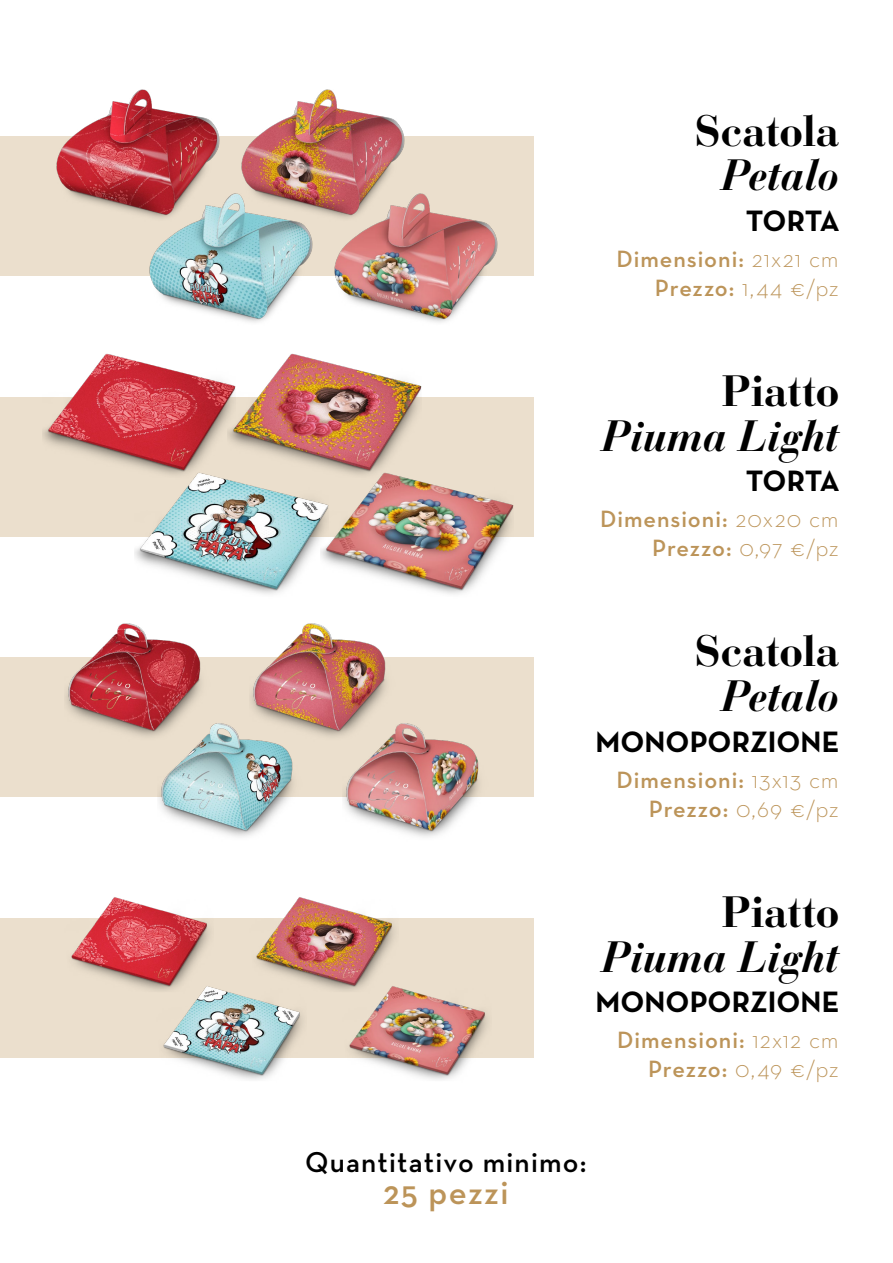
<style>
.page{position:relative;width:893px;height:1263px;background:#fff}
.page>*{position:absolute;margin:0;border:0;box-sizing:border-box;transform-origin:0 0}
.t1{font:italic 700 43.5px "Bauer Bodoni Std";letter-spacing:-.015em;color:#000}
.t2{font:700 43.5px "Bauer Bodoni Std";letter-spacing:-.02em;color:#000}
.t3{font:600 34.35px "Neutra Text";letter-spacing:.04em;color:#bc9459}
.t4{font:700 30px "Neutra Text";letter-spacing:.005em;color:#000}
.t5{font:600 29.25px "Neutra Text";letter-spacing:.04em;color:#000}
.t6{font:600 24px/28.8px "Neutra Text";letter-spacing:.04em;color:#bc9459;text-align:right}
.s1{font-weight:300}
</style>
<div class="page">
<div style="left:0;top:918px;width:533px;height:139px;background:#ebdfcd"></div>
<div style="left:0;top:657px;width:533px;height:140px;background:#ebdfcd"></div>
<div style="left:0;top:397px;width:533px;height:139px;background:#ebdfcd"></div>
<div style="left:0;top:136px;width:533px;height:140px;background:#ebdfcd"></div>
<img style="left:149px;top:193px;width:349px;height:130px">
<img style="left:56px;top:89px;width:359px;height:152px">
<img style="left:328px;top:481px;width:186px;height:113px">
<img style="left:132px;top:486px;width:196px;height:108px">
<img style="left:236px;top:353px;width:185px;height:133px">
<img style="left:42px;top:353px;width:194px;height:133px">
<img style="left:65px;top:623px;width:137px;height:114px">
<img style="left:250px;top:623px;width:137px;height:114px">
<img style="left:157px;top:718px;width:146px;height:119px">
<img style="left:343px;top:718px;width:137px;height:119px">
<img style="left:71px;top:897px;width:139px;height:93px">
<img style="left:256px;top:897px;width:139px;height:93px">
<img style="left:154px;top:980px;width:152px;height:100px">
<img style="left:339px;top:980px;width:153px;height:100px">
<h1 class="t2" style="left:694px;top:104px;width:147px">Scatola</h1>
<h1 class="t1" style="left:721px;top:149px;width:120px">Petalo</h1>
<p class="t4" style="left:746px;top:202px;width:95px">TORTA</p>
<p class="t6" style="left:616px;top:244px;width:224px">Dimensioni: <span class="s1">21x21 cm<br></span>Prezzo: <span class="s1">1,44 €/pz</span></p>
<h1 class="t2" style="left:721px;top:365px;width:120px">Piatto</h1>
<h1 class="t1" style="left:602px;top:409px;width:240px">Piuma Light</h1>
<p class="t4" style="left:746px;top:462px;width:95px">TORTA</p>
<p class="t6" style="left:600px;top:504px;width:240px">Dimensioni: <span class="s1">20x20 cm<br></span>Prezzo: <span class="s1">0,97 €/pz</span></p>
<h1 class="t2" style="left:694px;top:625px;width:147px">Scatola</h1>
<h1 class="t1" style="left:721px;top:669px;width:120px">Petalo</h1>
<p class="t4" style="left:595px;top:723px;width:246px">MONOPORZIONE</p>
<p class="t6" style="left:616px;top:765px;width:224px">Dimensioni: <span class="s1">13x13 cm<br></span>Prezzo: <span class="s1">0,69 €/pz</span></p>
<h1 class="t2" style="left:721px;top:886px;width:120px">Piatto</h1>
<h1 class="t1" style="left:602px;top:930px;width:240px">Piuma Light</h1>
<p class="t4" style="left:595px;top:983px;width:246px">MONOPORZIONE</p>
<p class="t6" style="left:617px;top:1025px;width:223px">Dimensioni: <span class="s1">12x12 cm<br></span>Prezzo: <span class="s1">0,49 €/pz</span></p>
<p class="t5" style="left:305px;top:1144px;width:283px">Quantitativo minimo:</p>
<h2 class="t3" style="left:383px;top:1171px;width:127px">25 pezzi</h2>
</div>
